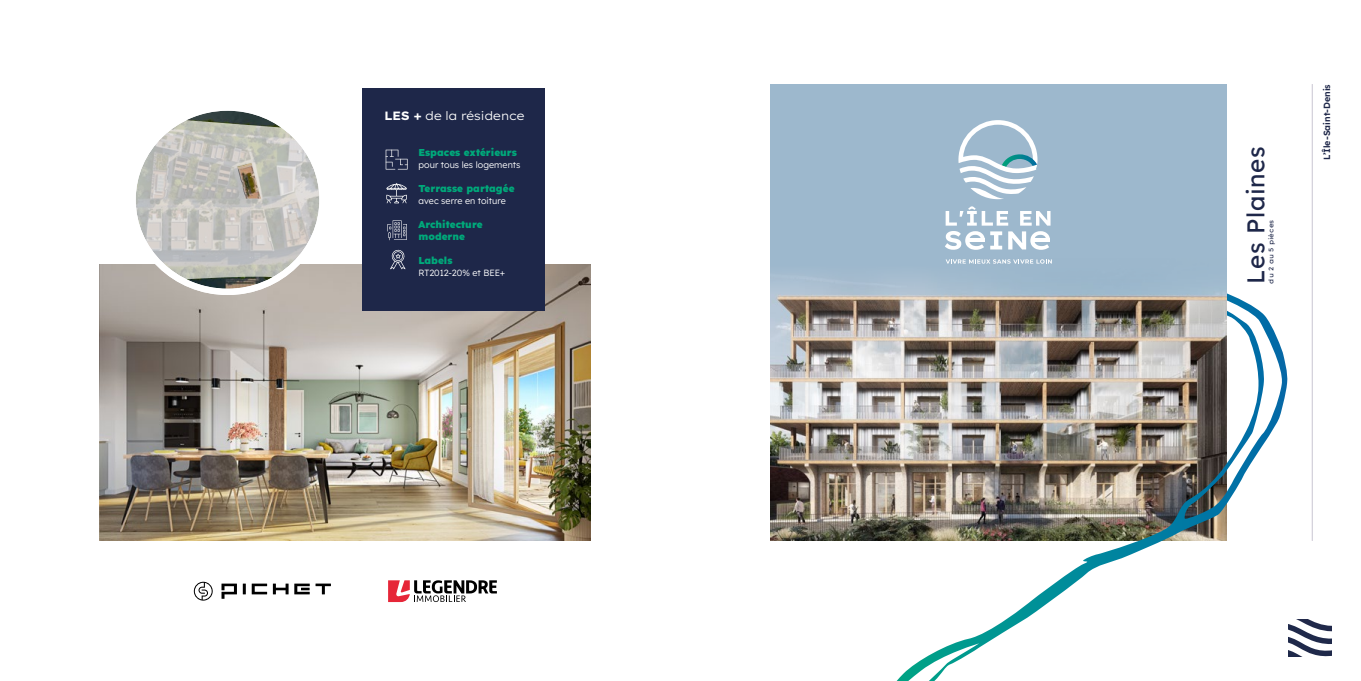
<style>
.page{position:relative;width:1361px;height:681px;background:#fff}
.page>*{position:absolute;margin:0;border:0;box-sizing:border-box;transform-origin:0 0}
.t1{font:24.2px "Lexend";letter-spacing:.03em;color:#1e2749}
.t2{font:300 12px "Lexend Exa";letter-spacing:-.05em;color:#fff}
.t3{font:900 10px/12px "Lexend";color:#00a97a}
.t4{font:300 9px "Lexend";letter-spacing:.005em;color:#fff}
.t5{font:600 9px "Lexend";color:#1e2749}
.t6{font:6.6px "Lexend Exa";color:#1e2749}
.s1{font-weight:700}
</style>
<div class="page">
<img style="left:770px;top:458px;width:74px;height:82px">
<svg style="left:1288px;top:619px;width:44px;height:36px"></svg>
<hr style="left:1312px;top:84px;width:1px;height:456px;background:#d5d2dc">
<img style="left:844px;top:252px;width:444px;height:428px">
<div style="left:770px;top:84px;width:456px;height:374px;background:#9db8cd"></div>
<img style="left:770px;top:263px;width:456px;height:195px">
<img style="left:100px;top:264px;width:491px;height:276px">
<div style="left:363px;top:88px;width:182px;height:223px;background:#1e2749"></div>
<svg style="left:386px;top:150px;width:21px;height:19px"></svg>
<svg style="left:386px;top:183px;width:21px;height:20px"></svg>
<svg style="left:387px;top:220px;width:20px;height:20px"></svg>
<svg style="left:390px;top:249px;width:15px;height:20px"></svg>
<img style="left:136px;top:121px;width:183px;height:167px">
<img style="left:186px;top:111px;width:95px;height:177px">
<div style="left:129px;top:104px;width:197px;height:191px;border:6px solid #fff;border-radius:50%"></div>
<svg style="left:243px;top:583px;width:3px;height:11px"></svg>
<svg style="left:252px;top:583px;width:15px;height:11px"></svg>
<svg style="left:221px;top:583px;width:16px;height:15px"></svg>
<svg style="left:273px;top:583px;width:58px;height:11px"></svg>
<svg style="left:194px;top:581px;width:19px;height:19px"></svg>
<svg style="left:388px;top:580px;width:109px;height:21px"></svg>
<svg style="left:958px;top:120px;width:79px;height:79px"></svg>
<svg style="left:945px;top:206px;width:63px;height:19px"></svg>
<svg style="left:1020px;top:211px;width:30px;height:14px"></svg>
<svg style="left:945px;top:231px;width:57px;height:19px"></svg>
<svg style="left:1008px;top:231px;width:42px;height:19px"></svg>
<svg style="left:945px;top:259px;width:107px;height:4px"></svg>
<p class="t2" style="left:384px;top:107px;width:142px"><span class="s1">LES +</span> de la résidence</p>
<p class="t3" style="left:418px;top:146px;width:100px">Espaces extérieurs</p>
<p class="t4" style="left:418px;top:158px;width:104px">pour tous les logements</p>
<p class="t3" style="left:418px;top:182px;width:98px">Terrasse partagée</p>
<p class="t4" style="left:418px;top:194px;width:89px">avec serre en toiture</p>
<p class="t3" style="left:418px;top:218px;width:66px">Architecture moderne</p>
<p class="t3" style="left:418px;top:254px;width:35px">Labels</p>
<p class="t4" style="left:418px;top:266px;width:88px">RT2012-20% et BEE+</p>
<h1 class="t1" style="left:1238px;top:283px;width:139px;rotate:-90deg">Les Plaines</h1>
<p class="t6" style="left:1266px;top:283px;width:65px;rotate:-90deg">du 2 au 5 pièces</p>
<p class="t5" style="left:1320px;top:160px;width:77px;rotate:-90deg">L’Île-Saint-Denis</p>
</div>
